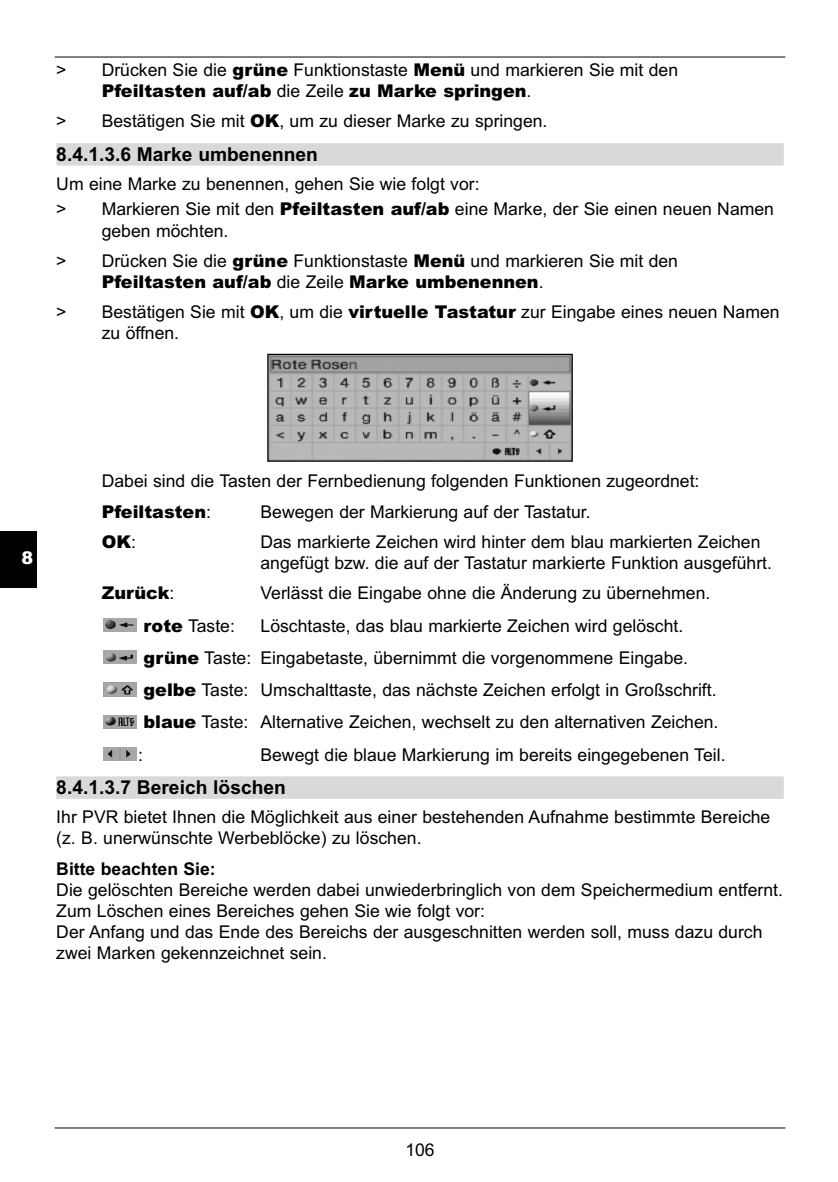
<style>
.page{position:relative;width:838px;height:1182px;background:#fff}
.page>*{position:absolute;margin:0;border:0;box-sizing:border-box;transform-origin:0 0}
.t1{font:700 19.2px "Arial";color:#000}
.t2{font:17.6px/21.2px "Arial";color:#000}
.t3{font:700 17.6px "Arial";color:#000}
.t4{font:900 17.6px "Arial";color:#000}
.t5{font:900 17.6px "Arial";color:#fff}
.s1{font-weight:900}
.s2{font-weight:400}
</style>
<div class="page">
<div style="left:56px;top:143px;width:727px;height:22px;background:#d9d9d9"></div>
<div style="left:56px;top:776px;width:727px;height:22px;background:#d9d9d9"></div>
<img style="left:103px;top:747px;width:33px;height:13px">
<img style="left:103px;top:715px;width:33px;height:13px">
<img style="left:103px;top:682px;width:33px;height:14px">
<img style="left:103px;top:650px;width:33px;height:13px">
<img style="left:103px;top:618px;width:33px;height:13px">
<img style="left:269px;top:356px;width:301px;height:104px">
<div style="left:267px;top:354px;width:305px;height:108px;border:1px solid #000"></div>
<hr style="left:55px;top:57px;width:730px;height:1px;background:#000">
<hr style="left:55px;top:1127px;width:730px;height:1px;background:#000">
<div style="left:0;top:531px;width:37px;height:57px;background:#000"></div>
<p class="t2" style="left:102px;top:61px;width:578px;text-indent:-45px">&gt; Drücken Sie die <span class="s1">grüne</span> Funktionstaste <span class="s1">Menü</span> und markieren Sie mit den<br><span class="s1">Pfeiltasten auf/ab</span> die Zeile <span class="s1">zu Marke springen</span>.</p>
<p class="t2" style="left:56px;top:112px;width:492px">&gt; Bestätigen Sie mit <span class="s1">OK</span>, um zu dieser Marke zu springen.</p>
<p class="t1" style="left:56px;top:147px;width:263px">8.4.1.3.6 Marke umbenennen</p>
<p class="t2" style="left:56px;top:172px;width:719px;line-height:25.6px">Um eine Marke zu benennen, gehen Sie wie folgt vor:<br>&gt; Markieren Sie mit den <span class="s1">Pfeiltasten auf/ab</span> eine Marke, der Sie einen neuen Namen</p>
<p class="t2" style="left:56px;top:217px;width:623px;line-height:30.2px;text-indent:45px">geben möchten.<br>&gt; Drücken Sie die <span class="s1">grüne</span> Funktionstaste <span class="s1">Menü</span> und markieren Sie mit den</p>
<p class="t2" style="left:56px;top:268px;width:724px;line-height:30.2px;text-indent:45px"><span class="s1">Pfeiltasten auf/ab</span> die Zeile <span class="s1">Marke umbenennen</span>.<br>&gt; Bestätigen Sie mit <span class="s1">OK</span>, um die <span class="s1">virtuelle Tastatur</span> zur Eingabe eines neuen Namen</p>
<p class="t2" style="left:102px;top:324px;width:79px">zu öffnen.</p>
<p class="t5" style="left:22px;top:551px;width:13px">8</p>
<p class="t2" style="left:102px;top:468px;width:599px;line-height:30.2px">Dabei sind die Tasten der Fernbedienung folgenden Funktionen zugeordnet:<br><span class="s1">Pfeiltasten</span>:</p>
<p class="t2" style="left:260px;top:502px;width:331px">Bewegen der Markierung auf der Tastatur.</p>
<p class="t4" style="left:102px;top:535px;width:36px">OK<span class="s2">:</span></p>
<p class="t2" style="left:260px;top:533px;width:513px">Das markierte Zeichen wird hinter dem blau markierten Zeichen angefügt bzw. die auf der Tastatur markierte Funktion ausgeführt.</p>
<p class="t4" style="left:102px;top:586px;width:74px">Zurück<span class="s2">:</span></p>
<p class="t2" style="left:260px;top:584px;width:451px">Verlässt die Eingabe ohne die Änderung zu übernehmen.</p>
<p class="t2" style="left:143px;top:616px;width:93px"><span class="s1">rote</span> Taste:</p>
<p class="t2" style="left:143px;top:611px;width:576px;line-height:32.2px;text-indent:117px">Löschtaste, das blau markierte Zeichen wird gelöscht. <span class="s1">grüne</span> Taste: Eingabetaste, übernimmt die vorgenommene Eingabe. <span class="s1">gelbe</span> Taste: Umschalttaste, das nächste Zeichen erfolgt in Großschrift. <span class="s1">blaue</span> Taste: Alternative Zeichen, wechselt zu den alternativen Zeichen.</p>
<p class="t2" style="left:138px;top:745px;width:6px">:</p>
<p class="t2" style="left:260px;top:745px;width:466px">Bewegt die blaue Markierung im bereits eingegebenen Teil.</p>
<p class="t1" style="left:56px;top:780px;width:231px">8.4.1.3.7 Bereich löschen</p>
<p class="t2" style="left:56px;top:807px;width:715px">Ihr PVR bietet Ihnen die Möglichkeit aus einer bestehenden Aufnahme bestimmte Bereiche (z. B. unerwünschte Werbeblöcke) zu löschen.</p>
<p class="t3" style="left:56px;top:862px;width:161px">Bitte beachten Sie:</p>
<p class="t2" style="left:56px;top:880px;width:728px">Die gelöschten Bereiche werden dabei unwiederbringlich von dem Speichermedium entfernt.<br>Zum Löschen eines Bereiches gehen Sie wie folgt vor:<br>Der Anfang und das Ende des Bereichs der ausgeschnitten werden soll, muss dazu durch zwei Marken gekennzeichnet sein.</p>
<p class="t2" style="left:405px;top:1140px;width:31px">106</p>
</div>
